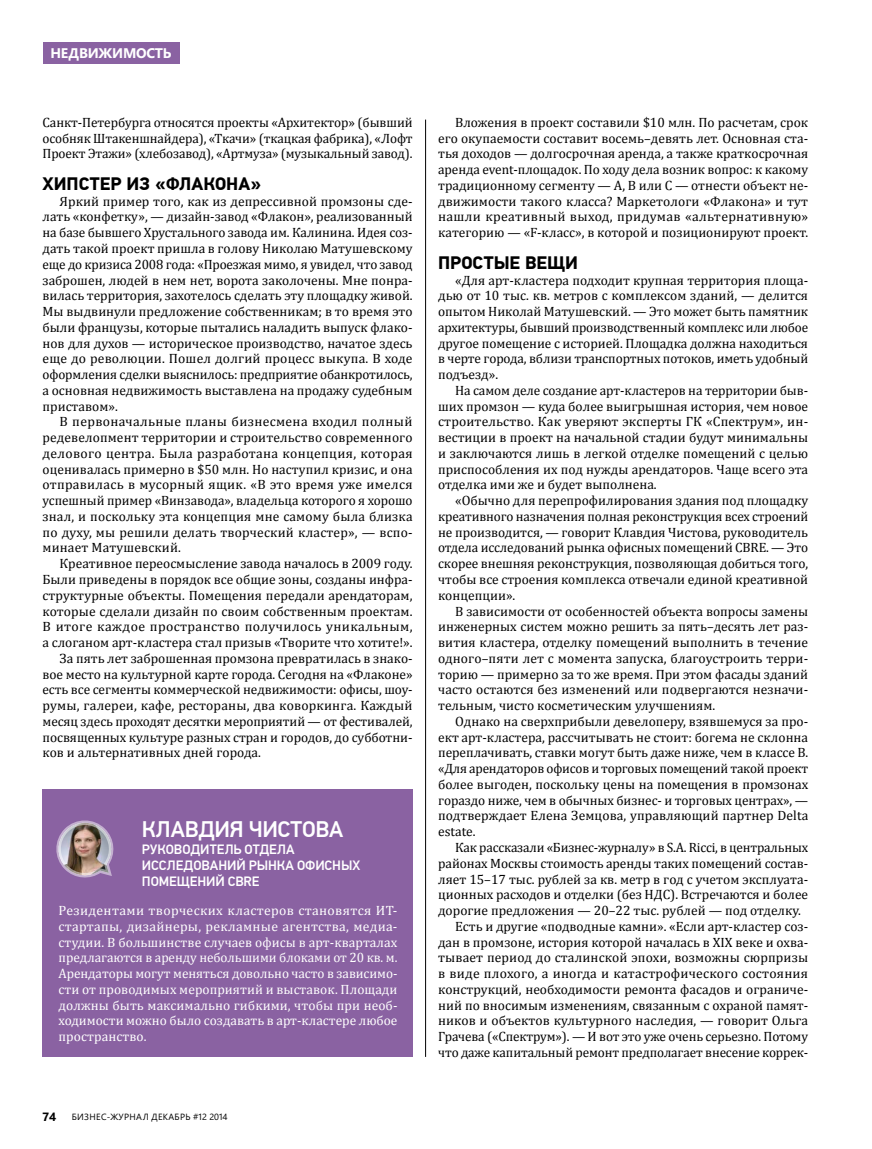
<style>
.page{position:relative;width:872px;height:1149px;background:#fff}
.page>*{position:absolute;margin:0;border:0;box-sizing:border-box;transform-origin:0 0}
.t1{font:500 22.5px "PF Din Text Pro";letter-spacing:-.015em;color:#fff}
.t2{font:700 18px "PF Din Text Pro";color:#000}
.t3{font:700 13.95px "Segoe WP";letter-spacing:-.015em;color:#fff}
.t4{font:13.5px/15.8px "Cambria";color:#000;text-align:justify}
.t5{font:13.5px/15.8px "Cambria";color:#fff;text-align:justify}
.t6{font:500 13.5px/16.2px "PF Din Text Pro";letter-spacing:-.005em;color:#fff}
.t7{font:13.5px "Cambria";letter-spacing:.025em;color:#000}
.t8{font:700 12px "Segoe WP";color:#000}
.t9{font:9px "Segoe WP";letter-spacing:.035em;color:#000}
</style>
<div class="page">
<hr style="left:425px;top:119px;width:1px;height:937px;background:#000">
<div style="left:43px;top:43px;width:136px;height:21px;background:#8a62a2"></div>
<div style="left:43px;top:788px;width:369px;height:268px;background:#8a62a2"></div>
<img style="left:56px;top:820px;width:58px;height:58px">
<p class="t3" style="left:50px;top:43px;width:123px">НЕДВИЖИМОСТЬ</p>
<p class="t4" style="left:43px;top:114px;width:372px">Санкт-Петербурга относятся проекты «Архитектор» (бывший особняк Штакеншнайдера), «Ткачи» (ткацкая фабрика), «Лофт Проект Этажи» (хлебозавод), «Артмуза» (музыкальный завод).</p>
<h2 class="t2" style="left:43px;top:173px;width:220px">ХИПСТЕР ИЗ «ФЛАКОНА»</h2>
<p class="t4" style="left:43px;top:193px;width:372px;text-indent:17px">Яркий пример того, как из депрессивной промзоны сде&shy;лать «конфетку», — дизайн-завод «Флакон», реализованный на базе бывшего Хрустального завода им. Калинина. Идея соз&shy;дать такой проект пришла в голову Николаю Матушевскому еще до кризиса 2008 года: «Проезжая мимо, я увидел, что завод заброшен, людей в нем нет, ворота заколочены. Мне понра&shy;вилась территория, захотелось сделать эту площадку живой.<br>Мы выдвинули предложение собственникам; в то время это были французы, которые пытались наладить выпуск флако&shy;нов для духов — историческое производство, начатое здесь еще до революции. Пошел долгий процесс выкупа. В ходе оформления сделки выяснилось: предприятие обанкротилось, а основная недвижимость выставлена на продажу судебным приставом».</p>
<p class="t4" style="left:43px;top:413px;width:371px;text-indent:17px">В первоначальные планы бизнесмена входил полный редевелопмент территории и строительство современного делового центра. Была разработана концепция, которая оценивалась примерно в $50 млн. Но наступил кризис, и она отправилась в мусорный ящик. «В это время уже имелся успешный пример «Винзавода», владельца которого я хорошо знал, и поскольку эта концепция мне самому была близка по духу, мы решили делать творческий кластер», — вспо&shy;минает Матушевский.</p>
<p class="t4" style="left:60px;top:555px;width:354px">Креативное переосмысление завода началось в 2009 году.</p>
<p class="t4" style="left:43px;top:571px;width:371px">Были приведены в порядок все общие зоны, созданы инфра-</p>
<p class="t4" style="left:43px;top:587px;width:371px">структурные объекты. Помещения передали арендаторам,</p>
<p class="t4" style="left:43px;top:602px;width:371px">которые сделали дизайн по своим собственным проектам.</p>
<p class="t7" style="left:43px;top:618px;width:371px">В итоге каждое пространство получилось уникальным,</p>
<p class="t4" style="left:43px;top:634px;width:371px">а слоганом арт-кластера стал призыв «Творите что хотите!».</p>
<p class="t4" style="left:60px;top:650px;width:354px">За пять лет заброшенная промзона превратилась в знако-</p>
<p class="t4" style="left:43px;top:665px;width:371px">вое место на культурной карте города. Сегодня на «Флаконе»</p>
<p class="t4" style="left:43px;top:681px;width:370px">есть все сегменты коммерческой недвижимости: офисы, шоу-</p>
<p class="t4" style="left:43px;top:697px;width:371px">румы, галереи, кафе, рестораны, два коворкинга. Каждый</p>
<p class="t4" style="left:43px;top:713px;width:371px">месяц здесь проходят десятки мероприятий — от фестивалей,</p>
<p class="t4" style="left:43px;top:728px;width:371px">посвященных культуре разных стран и городов, до субботни-</p>
<p class="t4" style="left:43px;top:744px;width:220px">ков и альтернативных дней города.</p>
<h1 class="t1" style="left:142px;top:815px;width:203px">КЛАВДИЯ ЧИСТОВА</h1>
<p class="t6" style="left:142px;top:840px;width:220px">РУКОВОДИТЕЛЬ ОТДЕЛА<br>ИССЛЕДОВАНИЙ РЫНКА ОФИСНЫХ<br>ПОМЕЩЕНИЙ CBRE</p>
<p class="t5" style="left:59px;top:902px;width:340px">Резидентами творческих кластеров становятся ИТ&shy;стартапы, дизайнеры, рекламные агентства, медиа&shy;студии. В большинстве случаев офисы в арт-кварталах предлагаются в аренду небольшими блоками от 20 кв. м.<br>Арендаторы могут меняться довольно часто в зависимо&shy;сти от проводимых мероприятий и выставок. Площади должны быть максимально гибкими, чтобы при необ&shy;ходимости можно было создавать в арт-кластере любое пространство.</p>
<p class="t8" style="left:43px;top:1106px;width:15px">74</p>
<p class="t9" style="left:72px;top:1110px;width:157px">БИЗНЕС-ЖУРНАЛ ДЕКАБРЬ #12 2014</p>
<p class="t4" style="left:438px;top:114px;width:372px;text-indent:17px">Вложения в проект составили $10 млн. По расчетам, срок его окупаемости составит восемь–девять лет. Основная ста&shy;тья доходов — долгосрочная аренда, а также краткосрочная аренда event-площадок. По ходу дела возник вопрос: к какому традиционному сегменту — А, В или С — отнести объект не&shy;движимости такого класса? Маркетологи «Флакона» и тут нашли креативный выход, придумав «альтернативную» категорию — «F-класс», в которой и позиционируют проект.</p>
<h2 class="t2" style="left:438px;top:251px;width:141px">ПРОСТЫЕ ВЕЩИ</h2>
<p class="t4" style="left:438px;top:272px;width:372px;text-indent:17px">«Для арт-кластера подходит крупная территория площа&shy;дью от 10 тыс. кв. метров с комплексом зданий, — делится опытом Николай Матушевский. — Это может быть памятник архитектуры, бывший производственный комплекс или любое другое помещение с историей. Площадка должна находиться в черте города, вблизи транспортных потоков, иметь удобный подъезд».</p>
<p class="t4" style="left:438px;top:382px;width:371px;text-indent:17px">На самом деле создание арт-кластеров на территории быв&shy;ших промзон — куда более выигрышная история, чем новое строительство. Как уверяют эксперты ГК «Спектрум», ин&shy;вестиции в проект на начальной стадии будут минимальны и заключаются лишь в легкой отделке помещений с целью приспособления их под нужды арендаторов. Чаще всего эта отделка ими же и будет выполнена.</p>
<p class="t4" style="left:438px;top:492px;width:372px;text-indent:17px">«Обычно для перепрофилирования здания под площадку креативного назначения полная реконструкция всех строений не производится, — говорит Клавдия Чистова, руководитель отдела исследований рынка офисных помещений CBRE. — Это скорее внешняя реконструкция, позволяющая добиться того, чтобы все строения комплекса отвечали единой креативной концепции».</p>
<p class="t4" style="left:438px;top:603px;width:371px;text-indent:17px">В зависимости от особенностей объекта вопросы замены инженерных систем можно решить за пять–десять лет раз&shy;вития кластера, отделку помещений выполнить в течение одного–пяти лет с момента запуска, благоустроить терри&shy;торию — примерно за то же время. При этом фасады зданий часто остаются без изменений или подвергаются незначи&shy;тельным, чисто косметическим улучшениям.</p>
<p class="t4" style="left:438px;top:713px;width:372px;text-indent:17px">Однако на сверхприбыли девелоперу, взявшемуся за про&shy;ект арт-кластера, рассчитывать не стоит: богема не склонна переплачивать, ставки могут быть даже ниже, чем в классе В. «Для арендаторов офисов и торговых помещений такой проект более выгоден, поскольку цены на помещения в промзонах гораздо ниже, чем в обычных бизнес- и торговых центрах», — подтверждает Елена Земцова, управляющий партнер Delta estate.</p>
<p class="t4" style="left:455px;top:839px;width:354px">Как рассказали «Бизнес-журналу» в S.A. Ricci, в центральных</p>
<p class="t4" style="left:438px;top:854px;width:371px">районах Москвы стоимость аренды таких помещений состав-</p>
<p class="t4" style="left:438px;top:870px;width:371px">ляет 15–17 тыс. рублей за кв. метр в год с учетом эксплуата-</p>
<p class="t4" style="left:438px;top:886px;width:371px">ционных расходов и отделки (без НДС). Встречаются и более</p>
<p class="t4" style="left:438px;top:902px;width:364px">дорогие предложения — 20–22 тыс. рублей — под отделку.</p>
<p class="t4" style="left:455px;top:918px;width:354px">Есть и другие «подводные камни». «Если арт-кластер соз-</p>
<p class="t4" style="left:438px;top:933px;width:370px">дан в промзоне, история которой началась в XIX веке и охва-</p>
<p class="t4" style="left:438px;top:949px;width:372px">тывает период до сталинской эпохи, возможны сюрпризы</p>
<p class="t4" style="left:438px;top:965px;width:371px">в виде плохого, а иногда и катастрофического состояния</p>
<p class="t4" style="left:438px;top:980px;width:371px">конструкций, необходимости ремонта фасадов и ограниче-</p>
<p class="t4" style="left:438px;top:996px;width:371px">ний по вносимым изменениям, связанным с охраной памят-</p>
<p class="t4" style="left:438px;top:1012px;width:371px">ников и объектов культурного наследия, — говорит Ольга</p>
<p class="t4" style="left:438px;top:1028px;width:371px">Грачева («Спектрум»). — И вот это уже очень серьезно. Потому</p>
<p class="t4" style="left:438px;top:1043px;width:371px">что даже капитальный ремонт предполагает внесение коррек-</p>
</div>
